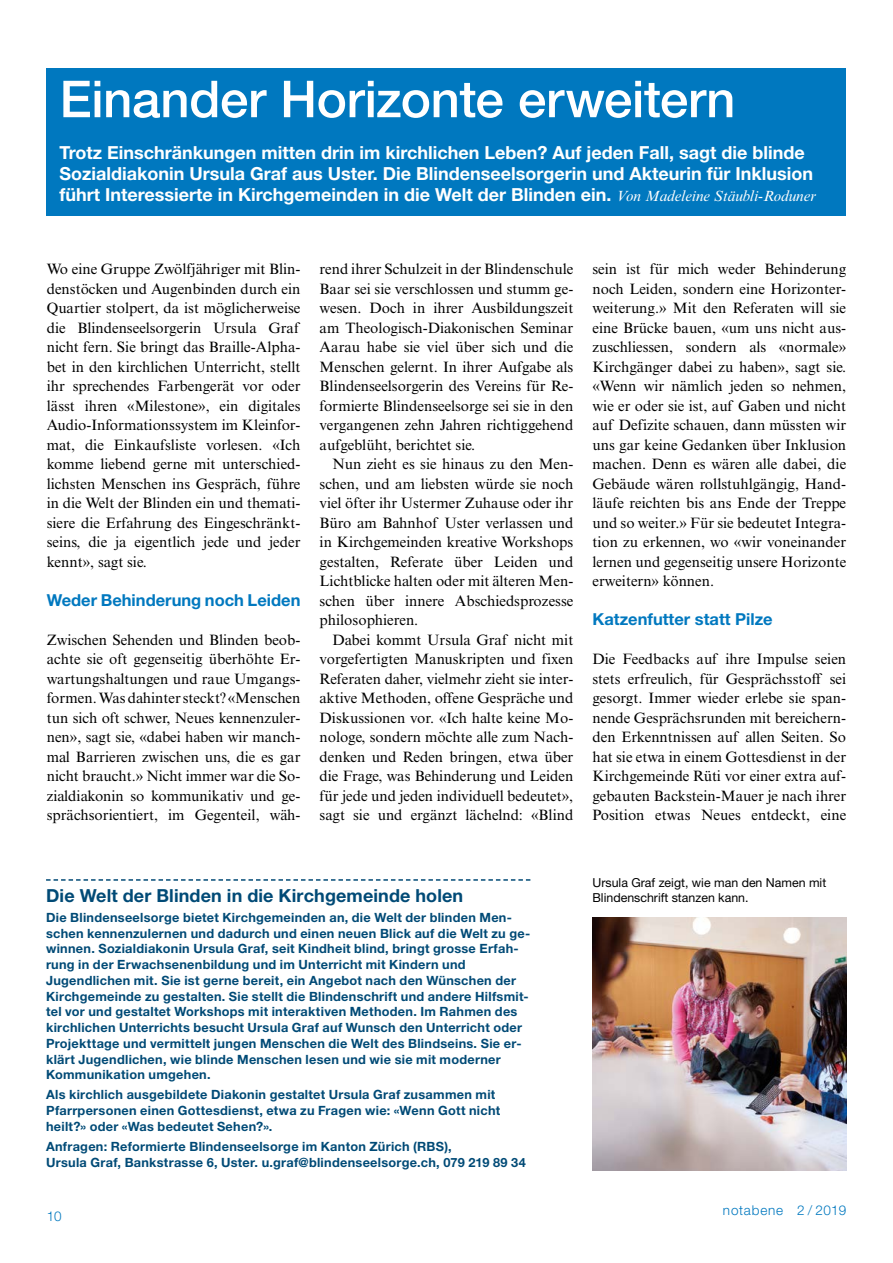
<style>
.page{position:relative;width:893px;height:1263px;background:#fff}
.page>*{position:absolute;margin:0;border:0;box-sizing:border-box;transform-origin:0 0}
.t1{font:500 51px "Helvetica Neue LT Pro";letter-spacing:-.005em;color:#fff}
.t2{font:700 18px/21px "Helvetica Neue LT Pro";color:#fff}
.t3{font:700 18px "Helvetica Neue LT Pro";letter-spacing:.01em;color:#004a76}
.t4{font:700 16.5px "Helvetica Neue LT Pro";color:#0078bf}
.t5{font:15px/19.5px "Times NRMT Pro";color:#000;text-align:justify}
.t6{font:300 13.5px "Helvetica Neue LT Pro";letter-spacing:.055em;color:#0078bf}
.t7{font:700 12.75px/15.8px "Helvetica Neue LT Pro";letter-spacing:.02em;color:#004a76}
.t8{font:12.3px/15px "Helvetica Neue LT Pro";color:#000}
.s1{font-family:"Times NRMT Pro";font-weight:400;font-style:italic;font-size:15px}
</style>
<div class="page">
<div style="left:47px;top:68px;width:799px;height:148px;background:#0078bf"></div>
<svg style="left:46px;top:879px;width:484px;height:2px"></svg>
<img style="left:592px;top:918px;width:254px;height:252px">
<h1 class="t1" style="left:60px;top:68px;width:677px">Einander Horizonte erweitern</h1>
<p class="t2" style="left:60px;top:142px;width:758px">Trotz Einschränkungen mitten drin im kirchlichen Leben? Auf jeden Fall, sagt die blinde<br>Sozialdiakonin Ursula Graf aus Uster. Die Blindenseelsorgerin und Akteurin für Inklusion führt Interessierte in Kirchgemeinden in die Welt der Blinden ein. <span class="s1">Von Madeleine Stäubli-Roduner</span></p>
<p class="t5" style="left:47px;top:260px;width:255px">Wo eine Gruppe Zwölfjähriger mit Blin&shy;denstöcken und Augenbinden durch ein Quartier stolpert, da ist möglicherweise die Blindenseelsorgerin Ursula Graf nicht fern. Sie bringt das Braille-Alpha&shy;bet in den kirchlichen Unterricht, stellt ihr sprechendes Farbengerät vor oder lässt ihren «Milestone», ein digitales Audio-Informationssystem im Kleinfor&shy;mat, die Einkaufsliste vorlesen. «Ich komme liebend gerne mit unterschied&shy;lichsten Menschen ins Gespräch, führe in die Welt der Blinden ein und themati&shy;siere die Erfahrung des Eingeschränkt&shy;seins, die ja eigentlich jede und jeder kennt», sagt sie.</p>
<p class="t4" style="left:47px;top:589px;width:255px">Weder Behinderung noch Leiden</p>
<p class="t5" style="left:47px;top:631px;width:255px">Zwischen Sehenden und Blinden beob&shy;achte sie oft gegenseitig überhöhte Er&shy;wartungshaltungen und raue Umgangs&shy;formen. Was dahinter steckt? «Menschen tun sich oft schwer, Neues kennenzuler&shy;nen», sagt sie, «dabei haben wir manch&shy;mal Barrieren zwischen uns, die es gar nicht braucht.» Nicht immer war die So&shy;zialdiakonin so kommunikativ und ge&shy;sprächsorientiert, im Gegenteil, wäh-</p>
<p class="t5" style="left:320px;top:260px;width:255px">rend ihrer Schulzeit in der Blindenschule Baar sei sie verschlossen und stumm ge&shy;wesen. Doch in ihrer Ausbildungszeit am Theologisch-Diakonischen Seminar Aarau habe sie viel über sich und die Menschen gelernt. In ihrer Aufgabe als Blindenseelsorgerin des Vereins für Re&shy;formierte Blindenseelsorge sei sie in den vergangenen zehn Jahren richtiggehend aufgeblüht, berichtet sie.</p>
<p class="t5" style="left:320px;top:455px;width:255px;text-indent:13px">Nun zieht es sie hinaus zu den Men&shy;schen, und am liebsten würde sie noch viel öfter ihr Ustermer Zuhause oder ihr Büro am Bahnhof Uster verlassen und in Kirchgemeinden kreative Workshops gestalten, Referate über Leiden und Lichtblicke halten oder mit älteren Men&shy;schen über innere Abschiedsprozesse philosophieren.</p>
<p class="t5" style="left:320px;top:631px;width:255px;text-indent:13px">Dabei kommt Ursula Graf nicht mit vorgefertigten Manuskripten und fixen Referaten daher, vielmehr zieht sie inter&shy;aktive Methoden, offene Gespräche und Diskussionen vor. «Ich halte keine Mo&shy;nologe, sondern möchte alle zum Nach&shy;denken und Reden bringen, etwa über die Frage, was Behinderung und Leiden für jede und jeden individuell bedeutet», sagt sie und ergänzt lächelnd: «Blind</p>
<p class="t5" style="left:592px;top:260px;width:255px">sein ist für mich weder Behinderung noch Leiden, sondern eine Horizonter&shy;weiterung.» Mit den Referaten will sie eine Brücke bauen, «um uns nicht aus&shy;zuschliessen, sondern als «normale» Kirchgänger dabei zu haben», sagt sie. «Wenn wir nämlich jeden so nehmen, wie er oder sie ist, auf Gaben und nicht auf Defizite schauen, dann müssten wir uns gar keine Gedanken über Inklusion machen. Denn es wären alle dabei, die Gebäude wären rollstuhlgängig, Hand&shy;läufe reichten bis ans Ende der Treppe und so weiter.» Für sie bedeutet Integra&shy;tion zu erkennen, wo «wir voneinander lernen und gegenseitig unsere Horizonte erweitern» können.</p>
<p class="t4" style="left:592px;top:609px;width:182px">Katzenfutter statt Pilze</p>
<p class="t5" style="left:592px;top:650px;width:255px">Die Feedbacks auf ihre Impulse seien stets erfreulich, für Gesprächsstoff sei gesorgt. Immer wieder erlebe sie span&shy;nende Gesprächsrunden mit bereichern&shy;den Erkenntnissen auf allen Seiten. So hat sie etwa in einem Gottesdienst in der Kirchgemeinde Rüti vor einer extra auf&shy;gebauten Backstein-Mauer je nach ihrer Position etwas Neues entdeckt, eine</p>
<p class="t3" style="left:46px;top:884px;width:419px">Die Welt der Blinden in die Kirchgemeinde holen</p>
<p class="t7" style="left:46px;top:909px;width:486px">Die Blindenseelsorge bietet Kirchgemeinden an, die Welt der blinden Men&shy;schen kennenzulernen und dadurch und einen neuen Blick auf die Welt zu ge&shy;winnen. Sozialdiakonin Ursula Graf, seit Kindheit blind, bringt grosse Erfah&shy;rung in der Erwachsenenbildung und im Unterricht mit Kindern und Jugendlichen mit. Sie ist gerne bereit, ein Angebot nach den Wünschen der Kirchgemeinde zu gestalten. Sie stellt die Blindenschrift und andere Hilfsmit&shy;tel vor und gestaltet Workshops mit interaktiven Methoden. Im Rahmen des kirchlichen Unterrichts besucht Ursula Graf auf Wunsch den Unterricht oder Projekttage und vermittelt jungen Menschen die Welt des Blindseins. Sie er&shy;klärt Jugendlichen, wie blinde Menschen lesen und wie sie mit moderner Kommunikation umgehen.</p>
<p class="t7" style="left:46px;top:1087px;width:456px">Als kirchlich ausgebildete Diakonin gestaltet Ursula Graf zusammen mit<br>Pfarrpersonen einen Gottesdienst, etwa zu Fragen wie: «Wenn Gott nicht heilt?» oder «Was bedeutet Sehen?».</p>
<p class="t7" style="left:46px;top:1138px;width:481px">Anfragen: Reformierte Blindenseelsorge im Kanton Zürich (RBS),<br>Ursula Graf, Bankstrasse 6, Uster. u.graf@blindenseelsorge.ch, 079 219 89 34</p>
<p class="t6" style="left:47px;top:1208px;width:17px">10</p>
<p class="t8" style="left:592px;top:875px;width:235px">Ursula Graf zeigt, wie man den Namen mit<br>Blindenschrift stanzen kann.</p>
<p class="t6" style="left:723px;top:1202px;width:125px">notabene 2 / 2019</p>
</div>
